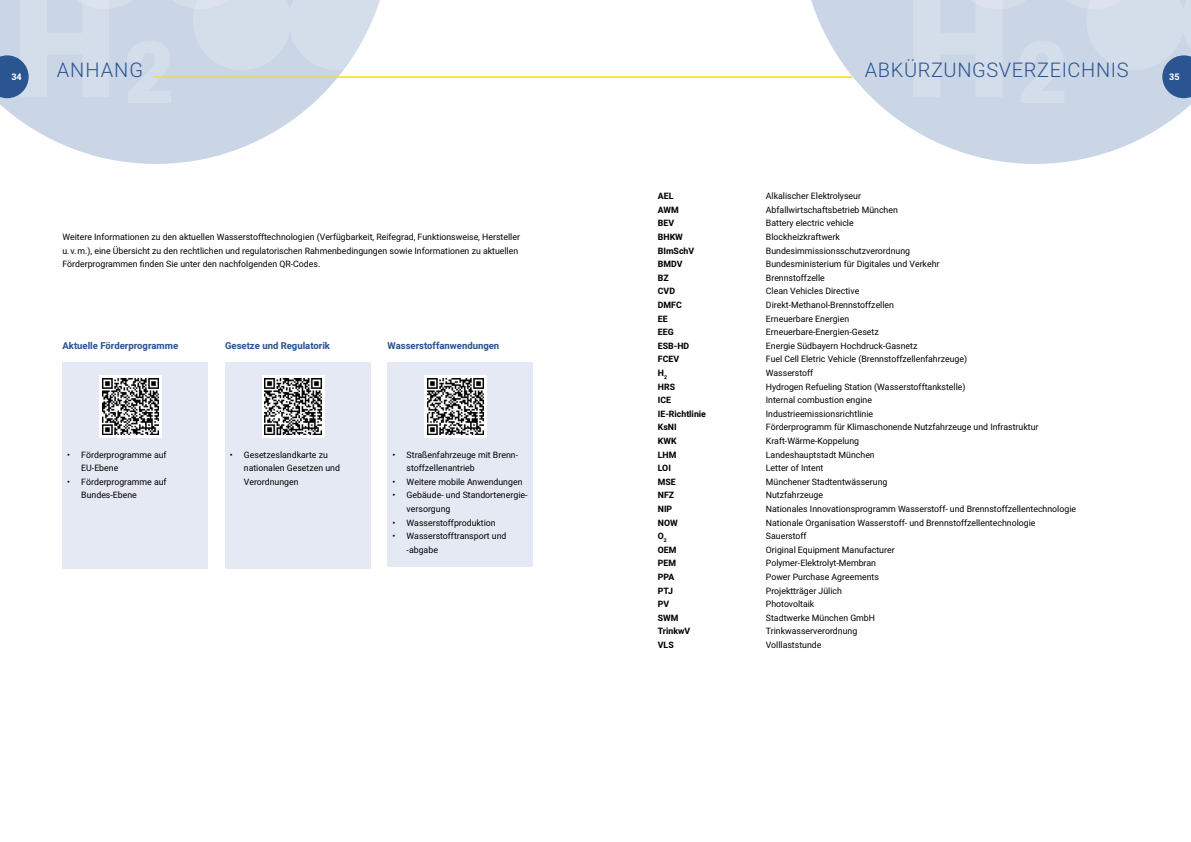
<style>
.page{position:relative;width:1191px;height:842px;background:#fff}
.page>*{position:absolute;margin:0;border:0;box-sizing:border-box;transform-origin:0 0}
.t1{font:300 20px "Heebo";letter-spacing:.03em;color:#2b5591}
.t2{font:700 9.5px "Heebo";color:#2b5591}
.t3{font:700 9px "Heebo";color:#fff}
.t4{font:8.8px/13.6px "Heebo";color:#000}
.t5{font:700 8.8px "Heebo";color:#000}
</style>
<div class="page">
<svg style="left:799px;top:0;width:392px;height:164px;fill:#cad5e6"></svg>
<div style="left:913px;top:0;width:278px;height:103px;background:#cdd7e7"></div>
<svg style="left:0;top:76px;width:391px;height:88px;fill:#cad5e6"></svg>
<svg style="left:0;top:0;width:386px;height:103px;background:#cfd8e7"></svg>
<hr style="left:153px;top:77px;width:699px;height:1px;background:#fd0">
<div style="left:62px;top:363px;width:146px;height:206px;background:#e5e9f3"></div>
<div style="left:225px;top:363px;width:145px;height:206px;background:#e5e9f3"></div>
<div style="left:387px;top:363px;width:146px;height:204px;background:#e5e9f3"></div>
<div style="left:99px;top:375px;width:63px;height:63px;background:#fff"></div>
<img style="left:102px;top:378px;width:57px;height:57px">
<svg style="left:262px;top:375px;width:62px;height:63px"></svg>
<img style="left:265px;top:378px;width:56px;height:57px">
<div style="left:424px;top:375px;width:63px;height:63px;background:#fff"></div>
<img style="left:427px;top:378px;width:57px;height:57px">
<h1 class="t1" style="left:864px;top:56px;width:265px">ABKÜRZUNGSVERZEICHNIS</h1>
<p class="t3" style="left:11px;top:70px;width:12px">34</p>
<h1 class="t1" style="left:57px;top:56px;width:88px">ANHANG</h1>
<p class="t3" style="left:1169px;top:70px;width:12px">35</p>
<p class="t4" style="left:62px;top:230px;width:459px">Weitere Informationen zu den aktuellen Wasserstofftechnologien (Verfügbarkeit, Reifegrad, Funktionsweise, Hersteller u. v.m.), eine Übersicht zu den rechtlichen und regulatorischen Rahmenbedingungen sowie Informationen zu aktuellen<br>Förderprogrammen finden Sie unter den nachfolgenden QR-Codes.</p>
<p class="t2" style="left:62px;top:339px;width:117px">Aktuelle Förderprogramme</p>
<p class="t2" style="left:225px;top:339px;width:106px">Gesetze und Regulatorik</p>
<p class="t2" style="left:388px;top:339px;width:113px">Wasserstoffanwendungen</p>
<p class="t4" style="left:81px;top:448px;width:87px;text-indent:-14px">• Förderprogramme auf<br>EU-Ebene</p>
<p class="t4" style="left:81px;top:475px;width:87px;text-indent:-14px">• Förderprogramme auf<br>Bundes-Ebene</p>
<p class="t4" style="left:244px;top:448px;width:98px;text-indent:-14px">• Gesetzeslandkarte zu nationalen Gesetzen und<br>Verordnungen</p>
<p class="t4" style="left:406px;top:448px;width:113px;text-indent:-14px">• Straßenfahrzeuge mit Brenn&shy;stoffzellenantrieb</p>
<p class="t4" style="left:392px;top:475px;width:132px">• Weitere mobile Anwendungen</p>
<p class="t4" style="left:406px;top:488px;width:122px;text-indent:-14px">• Gebäude- und Standortenergie&shy;versorgung</p>
<p class="t4" style="left:392px;top:516px;width:105px">• Wasserstoffproduktion</p>
<p class="t4" style="left:406px;top:529px;width:101px;text-indent:-14px">• Wasserstofftransport und -abgabe</p>
<p class="t5" style="left:658px;top:190px;width:17px">AEL</p>
<p class="t4" style="left:766px;top:189px;width:97px">Alkalischer Elektrolyseur</p>
<p class="t5" style="left:658px;top:204px;width:23px">AWM</p>
<p class="t4" style="left:766px;top:203px;width:133px">Abfallwirtschaftsbetrieb München</p>
<p class="t5" style="left:658px;top:217px;width:18px">BEV</p>
<p class="t4" style="left:766px;top:216px;width:89px">Battery electric vehicle</p>
<p class="t5" style="left:658px;top:231px;width:26px">BHKW</p>
<p class="t4" style="left:766px;top:230px;width:76px">Blockheizkraftwerk</p>
<p class="t5" style="left:658px;top:244px;width:38px">BImSchV</p>
<p class="t4" style="left:766px;top:244px;width:146px">Bundesimmissionsschutzverordnung</p>
<p class="t5" style="left:658px;top:258px;width:26px">BMDV</p>
<p class="t4" style="left:766px;top:257px;width:175px">Bundesministerium für Digitales und Verkehr</p>
<p class="t5" style="left:658px;top:272px;width:12px">BZ</p>
<p class="t4" style="left:766px;top:271px;width:60px">Brennstoffzelle</p>
<p class="t5" style="left:658px;top:285px;width:19px">CVD</p>
<p class="t4" style="left:766px;top:284px;width:95px">Clean Vehicles Directive</p>
<p class="t5" style="left:658px;top:299px;width:25px">DMFC</p>
<p class="t4" style="left:766px;top:298px;width:130px">Direkt-Methanol-Brennstoffzellen</p>
<p class="t5" style="left:658px;top:312px;width:11px">EE</p>
<p class="t4" style="left:766px;top:312px;width:85px">Erneuerbare Energien</p>
<p class="t5" style="left:658px;top:326px;width:17px">EEG</p>
<p class="t4" style="left:766px;top:325px;width:114px">Erneuerbare-Energien-Gesetz</p>
<p class="t5" style="left:658px;top:340px;width:33px">ESB-HD</p>
<p class="t4" style="left:766px;top:339px;width:153px">Energie Südbayern Hochdruck-Gasnetz</p>
<p class="t5" style="left:658px;top:353px;width:23px">FCEV</p>
<p class="t4" style="left:766px;top:352px;width:203px">Fuel Cell Eletric Vehicle (Brennstoffzellenfahrzeuge)</p>
<p class="t5" style="left:658px;top:367px;width:11px">H<sub>2</sub></p>
<p class="t4" style="left:766px;top:366px;width:49px">Wasserstoff</p>
<p class="t5" style="left:658px;top:380px;width:19px">HRS</p>
<p class="t4" style="left:766px;top:380px;width:201px">Hydrogen Refueling Station (Wasserstofftankstelle)</p>
<p class="t5" style="left:658px;top:394px;width:15px">ICE</p>
<p class="t4" style="left:766px;top:393px;width:108px">Internal combustion engine</p>
<p class="t5" style="left:658px;top:408px;width:50px">IE-Richtlinie</p>
<p class="t4" style="left:766px;top:407px;width:109px">Industrieemissionsrichtlinie</p>
<p class="t5" style="left:658px;top:421px;width:20px">KsNI</p>
<p class="t4" style="left:766px;top:420px;width:274px">Förderprogramm für Klimaschonende Nutzfahrzeuge und Infrastruktur</p>
<p class="t5" style="left:658px;top:435px;width:20px">KWK</p>
<p class="t4" style="left:766px;top:434px;width:95px">Kraft-Wärme-Koppelung</p>
<p class="t5" style="left:658px;top:448px;width:20px">LHM</p>
<p class="t4" style="left:766px;top:448px;width:110px">Landeshauptstadt München</p>
<p class="t5" style="left:658px;top:462px;width:15px">LOI</p>
<p class="t4" style="left:766px;top:461px;width:59px">Letter of Intent</p>
<p class="t5" style="left:658px;top:476px;width:19px">MSE</p>
<p class="t4" style="left:766px;top:475px;width:123px">Münchener Stadtentwässerung</p>
<p class="t5" style="left:658px;top:489px;width:18px">NFZ</p>
<p class="t4" style="left:766px;top:488px;width:59px">Nutzfahrzeuge</p>
<p class="t5" style="left:658px;top:503px;width:16px">NIP</p>
<p class="t4" style="left:766px;top:502px;width:312px">Nationales Innovationsprogramm Wasserstoff- und Brennstoffzellentechnologie</p>
<p class="t5" style="left:658px;top:516px;width:21px">NOW</p>
<p class="t4" style="left:766px;top:516px;width:271px">Nationale Organisation Wasserstoff- und Brennstoffzellentechnologie</p>
<p class="t5" style="left:658px;top:530px;width:10px">O<sub>2</sub></p>
<p class="t4" style="left:766px;top:529px;width:42px">Sauerstoff</p>
<p class="t5" style="left:658px;top:544px;width:20px">OEM</p>
<p class="t4" style="left:766px;top:543px;width:130px">Original Equipment Manufacturer</p>
<p class="t5" style="left:658px;top:557px;width:20px">PEM</p>
<p class="t4" style="left:766px;top:556px;width:112px">Polymer-Elektrolyt-Membran</p>
<p class="t5" style="left:658px;top:571px;width:18px">PPA</p>
<p class="t4" style="left:766px;top:570px;width:114px">Power Purchase Agreements</p>
<p class="t5" style="left:658px;top:584px;width:17px">PTJ</p>
<p class="t4" style="left:766px;top:584px;width:77px">Projektträger Jülich</p>
<p class="t5" style="left:658px;top:598px;width:13px">PV</p>
<p class="t4" style="left:766px;top:597px;width:50px">Photovoltaik</p>
<p class="t5" style="left:658px;top:612px;width:22px">SWM</p>
<p class="t4" style="left:766px;top:611px;width:111px">Stadtwerke München GmbH</p>
<p class="t5" style="left:658px;top:625px;width:34px">TrinkwV</p>
<p class="t4" style="left:766px;top:624px;width:93px">Trinkwasserverordnung</p>
<p class="t5" style="left:658px;top:639px;width:17px">VLS</p>
<p class="t4" style="left:766px;top:638px;width:57px">Volllaststunde</p>
</div>
